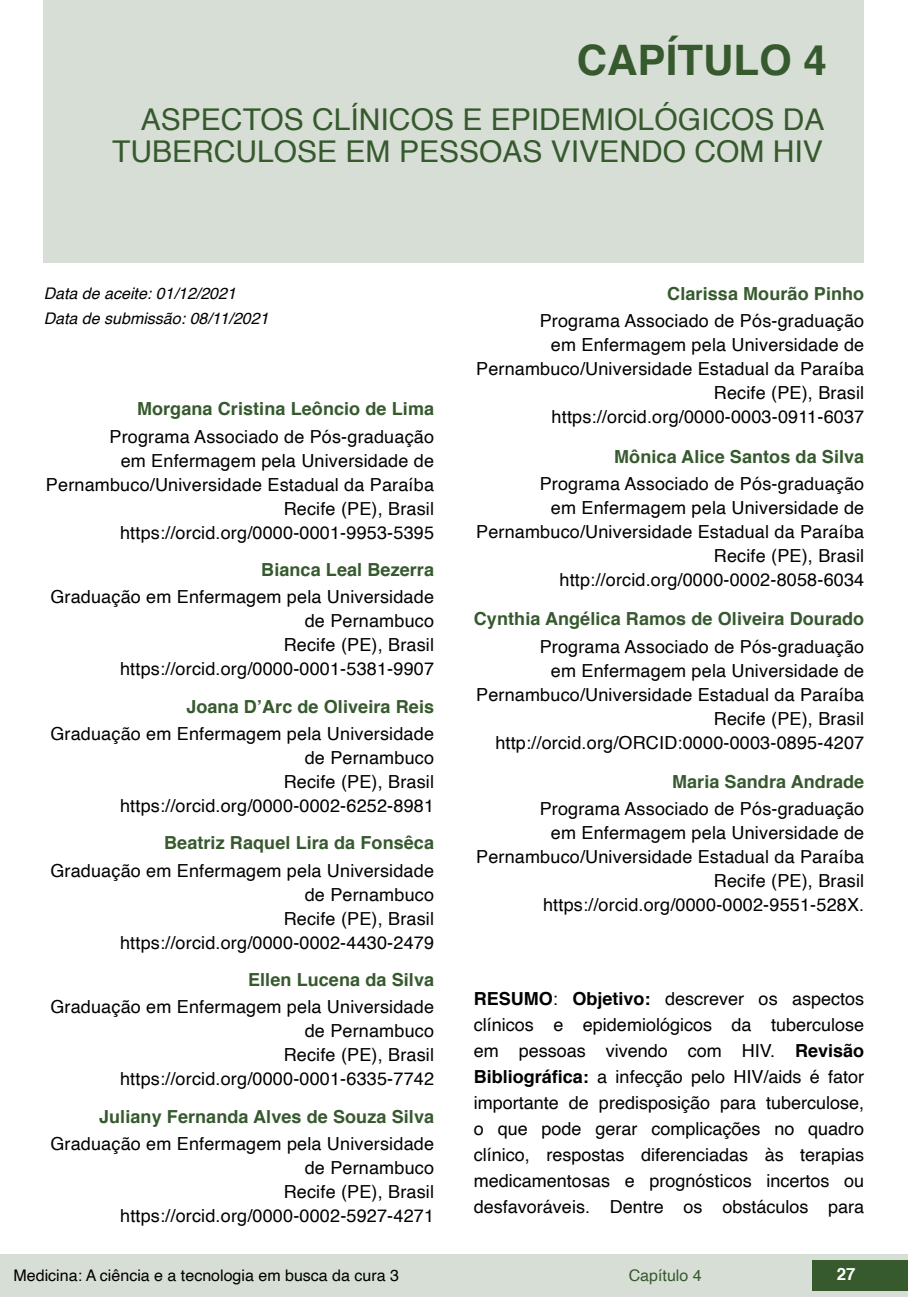
<style>
.page{position:relative;width:908px;height:1304px;background:#fff}
.page>*{position:absolute;margin:0;border:0;box-sizing:border-box;transform-origin:0 0}
.t1{font:700 42px "Helvetica";color:#36592e}
.t2{font:30px/32px "Helvetica";color:#36592e;text-align:right}
.t3{font:18px/24px "Helvetica";letter-spacing:.01em;color:#000;text-align:right}
.t4{font:700 18px "Helvetica";letter-spacing:.005em;color:#36592e}
.t5{font:700 16.8px "Helvetica";color:#fff}
.t6{font:italic 16px "Helvetica";color:#000}
.t7{font:16px "Helvetica";color:#000}
.t8{font:16px "Helvetica";color:#36592e}
.s1{font-weight:700}
</style>
<div class="page">
<div style="left:0;top:1254px;width:906px;height:43px;background:#d7ded5"></div>
<div style="left:812px;top:1261px;width:95px;height:30px;background:#36592e"></div>
<div style="left:44px;top:0;width:819px;height:263px;background:#d7ded5"></div>
<h1 class="t1" style="left:576px;top:26px;width:251px">CAPÍTULO 4</h1>
<h2 class="t2" style="left:112px;top:104px;width:713px">ASPECTOS CLÍNICOS E EPIDEMIOLÓGICOS DA<br>TUBERCULOSE EM PESSOAS VIVENDO COM HIV</h2>
<p class="t6" style="left:44px;top:280px;width:194px">Data de aceite: 01/12/2021</p>
<p class="t6" style="left:44px;top:306px;width:226px">Data de submissão: 08/11/2021</p>
<p class="t4" style="left:137px;top:395px;width:298px">Morgana Cristina Leôncio de Lima</p>
<p class="t3" style="left:46px;top:425px;width:389px">Programa Associado de Pós-graduação<br>em Enfermagem pela Universidade de Pernambuco/Universidade Estadual da Paraíba Recife (PE), Brasil https://orcid.org/0000-0001-9953-5395</p>
<p class="t4" style="left:261px;top:555px;width:174px">Bianca Leal Bezerra</p>
<p class="t3" style="left:50px;top:586px;width:385px">Graduação em Enfermagem pela Universidade de Pernambuco<br>Recife (PE), Brasil https://orcid.org/0000-0001-5381-9907</p>
<p class="t4" style="left:186px;top:692px;width:249px">Joana D’Arc de Oliveira Reis</p>
<p class="t3" style="left:50px;top:722px;width:385px">Graduação em Enfermagem pela Universidade de Pernambuco<br>Recife (PE), Brasil https://orcid.org/0000-0002-6252-8981</p>
<p class="t4" style="left:164px;top:829px;width:271px">Beatriz Raquel Lira da Fonsêca</p>
<p class="t3" style="left:50px;top:859px;width:385px">Graduação em Enfermagem pela Universidade de Pernambuco<br>Recife (PE), Brasil https://orcid.org/0000-0002-4430-2479</p>
<p class="t4" style="left:248px;top:965px;width:187px">Ellen Lucena da Silva</p>
<p class="t3" style="left:50px;top:996px;width:385px">Graduação em Enfermagem pela Universidade de Pernambuco<br>Recife (PE), Brasil https://orcid.org/0000-0001-6335-7742</p>
<p class="t4" style="left:99px;top:1102px;width:336px">Juliany Fernanda Alves de Souza Silva</p>
<p class="t3" style="left:50px;top:1132px;width:385px">Graduação em Enfermagem pela Universidade de Pernambuco<br>Recife (PE), Brasil https://orcid.org/0000-0002-5927-4271</p>
<p class="t4" style="left:667px;top:279px;width:198px">Clarissa Mourão Pinho</p>
<p class="t3" style="left:476px;top:310px;width:389px">Programa Associado de Pós-graduação<br>em Enfermagem pela Universidade de Pernambuco/Universidade Estadual da Paraíba Recife (PE), Brasil https://orcid.org/0000-0003-0911-6037</p>
<p class="t4" style="left:614px;top:442px;width:251px">Mônica Alice Santos da Silva</p>
<p class="t3" style="left:476px;top:472px;width:389px">Programa Associado de Pós-graduação<br>em Enfermagem pela Universidade de Pernambuco/Universidade Estadual da Paraíba Recife (PE), Brasil http://orcid.org/0000-0002-8058-6034</p>
<p class="t4" style="left:473px;top:604px;width:392px">Cynthia Angélica Ramos de Oliveira Dourado</p>
<p class="t3" style="left:476px;top:635px;width:389px">Programa Associado de Pós-graduação<br>em Enfermagem pela Universidade de Pernambuco/Universidade Estadual da Paraíba Recife (PE), Brasil http://orcid.org/ORCID:0000-0003-0895-4207</p>
<p class="t4" style="left:671px;top:767px;width:194px">Maria Sandra Andrade</p>
<p class="t3" style="left:476px;top:797px;width:389px">Programa Associado de Pós-graduação<br>em Enfermagem pela Universidade de Pernambuco/Universidade Estadual da Paraíba Recife (PE), Brasil https://orcid.org/0000-0002-9551-528X.</p>
<p class="t3" style="left:473px;top:986px;width:392px;line-height:26px;text-align:justify"><span class="s1">RESUMO</span>: <span class="s1">Objetivo:</span> descrever os aspectos clínicos e epidemiológicos da tuberculose em pessoas vivendo com HIV. <span class="s1">Revisão Bibliográfica:</span> a infecção pelo HIV/aids é fator importante de predisposição para tuberculose, o que pode gerar complicações no quadro clínico, respostas diferenciadas às terapias medicamentosas e prognósticos incertos ou desfavoráveis. Dentre os obstáculos para</p>
<p class="t7" style="left:14px;top:1263px;width:387px">Medicina: A ciência e a tecnologia em busca da cura 3</p>
<p class="t8" style="left:628px;top:1263px;width:74px">Capítulo 4</p>
<p class="t5" style="left:836px;top:1261px;width:20px">27</p>
</div>
